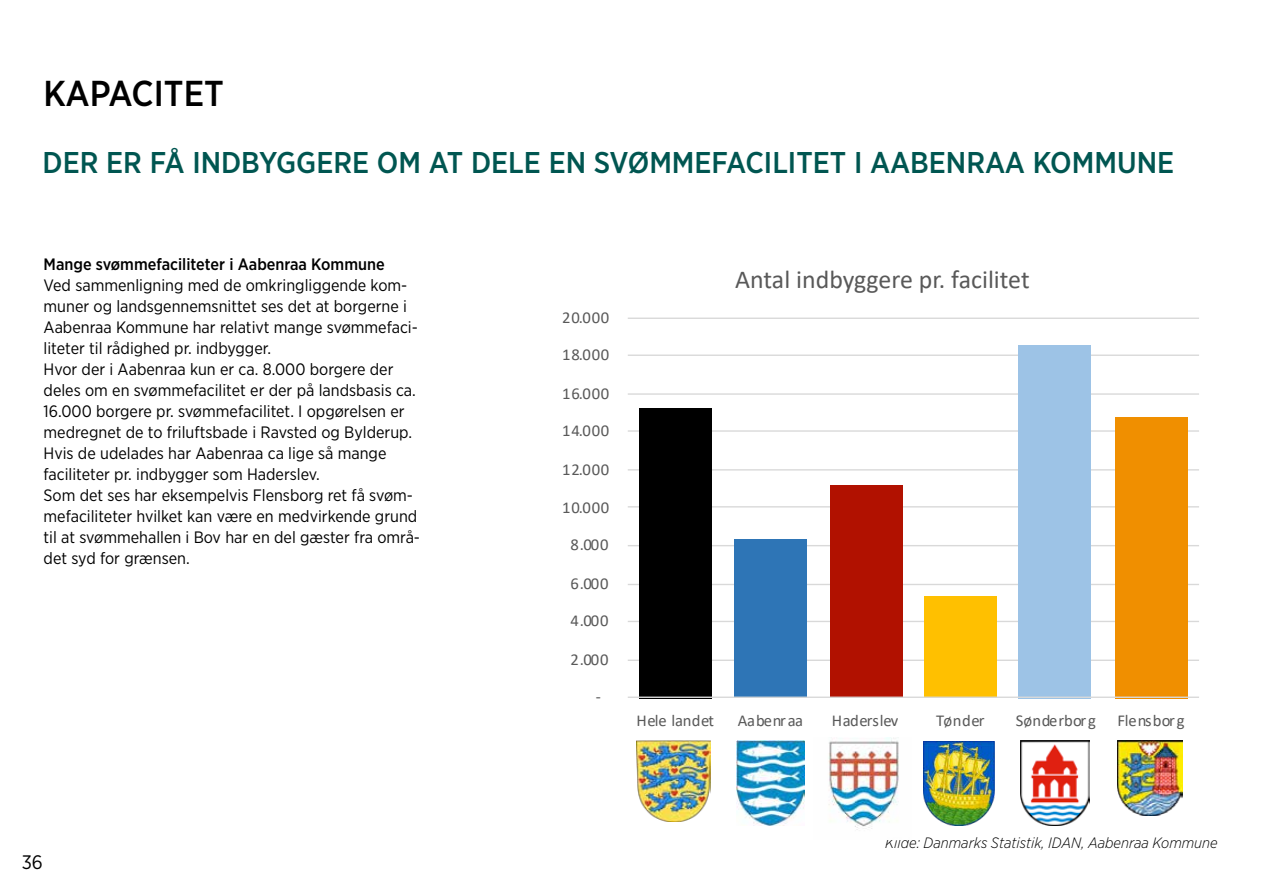
<style>
.page{position:relative;width:1263px;height:893px;background:#fff}
.page>*{position:absolute;margin:0;border:0;box-sizing:border-box;transform-origin:0 0}
.t1{font:500 36px "Gotham Narrow";color:#000}
.t2{font:500 30px "Gotham Narrow";color:#005651}
.t3{font:25.95px "Calibri";color:#595959}
.t4{font:19.5px "Gotham Narrow";color:#000}
.t5{font:16.65px "Calibri";letter-spacing:.03em;color:#595959}
.t6{font:16.65px "Calibri";letter-spacing:-.005em;color:#595959}
.t7{font:16.65px "Calibri";letter-spacing:-.01em;color:#595959}
.t8{font:16.65px "Calibri";letter-spacing:.01em;color:#595959}
.t9{font:16.65px "Calibri";letter-spacing:-.025em;color:#595959}
.t10{font:16.5px/21px "Gotham Narrow";color:#000}
.t11{font:500 16.5px "Gotham Narrow";color:#000}
.t12{font:italic 300 15px "Gotham Narrow";color:#000}
</style>
<div class="page">
<hr style="left:628px;top:660px;width:571px;height:1px;background:#d9d9d9">
<hr style="left:628px;top:621px;width:571px;height:1px;background:#d9d9d9">
<hr style="left:628px;top:584px;width:571px;height:1px;background:#d9d9d9">
<hr style="left:628px;top:545px;width:571px;height:1px;background:#d9d9d9">
<hr style="left:628px;top:506px;width:571px;height:1px;background:#d9d9d9">
<hr style="left:628px;top:469px;width:571px;height:2px;background:#d9d9d9">
<hr style="left:628px;top:430px;width:571px;height:2px;background:#d9d9d9">
<hr style="left:628px;top:393px;width:571px;height:2px;background:#d9d9d9">
<hr style="left:628px;top:355px;width:571px;height:1px;background:#d9d9d9">
<hr style="left:628px;top:318px;width:571px;height:1px;background:#d9d9d9">
<div style="left:640px;top:408px;width:72px;height:290px;background:#000"></div>
<div style="left:734px;top:539px;width:72px;height:159px;background:#2e75b6"></div>
<div style="left:830px;top:486px;width:72px;height:212px;background:#b11100"></div>
<div style="left:924px;top:596px;width:72px;height:102px;background:#ffc000"></div>
<div style="left:1019px;top:345px;width:72px;height:353px;background:#9dc3e6"></div>
<div style="left:1115px;top:417px;width:72px;height:281px;background:#f08f00"></div>
<hr style="left:628px;top:697px;width:571px;height:1px;background:#d9d9d9">
<img style="left:737px;top:741px;width:68px;height:84px">
<img style="left:828px;top:738px;width:71px;height:92px">
<img style="left:1020px;top:741px;width:69px;height:84px">
<img style="left:924px;top:742px;width:71px;height:83px">
<img style="left:1118px;top:741px;width:64px;height:74px">
<img style="left:637px;top:740px;width:73px;height:81px">
<h1 class="t1" style="left:44px;top:71px;width:182px">KAPACITET</h1>
<h2 class="t2" style="left:43px;top:144px;width:1133px">DER ER FÅ INDBYGGERE OM AT DELE EN SVØMMEFACILITET I AABENRAA KOMMUNE</h2>
<p class="t11" style="left:44px;top:253px;width:343px">Mange svømmefaciliteter i Aabenraa Kommune</p>
<p class="t10" style="left:44px;top:274px;width:378px">Ved sammenligning med de omkringliggende kom&shy;muner og landsgennemsnittet ses det at borgerne i Aabenraa Kommune har relativt mange svømmefaci&shy;liteter til rådighed pr. indbygger.<br>Hvor der i Aabenraa kun er ca. 8.000 borgere der deles om en svømmefacilitet er der på landsbasis ca.<br>16.000 borgere pr. svømmefacilitet. I opgørelsen er medregnet de to friluftsbade i Ravsted og Bylderup.<br>Hvis de udelades har Aabenraa ca lige så mange faciliteter pr. indbygger som Haderslev.<br>Som det ses har eksempelvis Flensborg ret få svøm&shy;mefaciliteter hvilket kan være en medvirkende grund til at svømmehallen i Bov har en del gæster fra områ&shy;det syd for grænsen.</p>
<p class="t4" style="left:22px;top:850px;width:23px">36</p>
<p class="t5" style="left:562px;top:306px;width:49px">20.000</p>
<p class="t5" style="left:562px;top:343px;width:49px">18.000</p>
<p class="t5" style="left:562px;top:382px;width:49px">16.000</p>
<p class="t5" style="left:562px;top:419px;width:49px">14.000</p>
<p class="t5" style="left:562px;top:457px;width:49px">12.000</p>
<p class="t5" style="left:562px;top:496px;width:49px">10.000</p>
<p class="t5" style="left:570px;top:533px;width:39px">8.000</p>
<p class="t5" style="left:570px;top:572px;width:39px">6.000</p>
<p class="t5" style="left:570px;top:609px;width:39px">4.000</p>
<p class="t5" style="left:570px;top:648px;width:39px">2.000</p>
<p class="t5" style="left:596px;top:685px;width:7px">-</p>
<h3 class="t3" style="left:735px;top:261px;width:296px">Antal indbyggere pr. facilitet</h3>
<p class="t6" style="left:636px;top:709px;width:79px">Hele landet</p>
<p class="t9" style="left:738px;top:709px;width:67px">Aabenraa</p>
<p class="t7" style="left:832px;top:709px;width:68px">Haderslev</p>
<p class="t5" style="left:936px;top:709px;width:50px">Tønder</p>
<p class="t5" style="left:1016px;top:709px;width:81px">Sønderborg</p>
<p class="t8" style="left:1117px;top:709px;width:68px">Flensborg</p>
<p class="t12" style="left:885px;top:833px;width:334px">Kilde: Danmarks Statistik, IDAN, Aabenraa Kommune</p>
</div>
